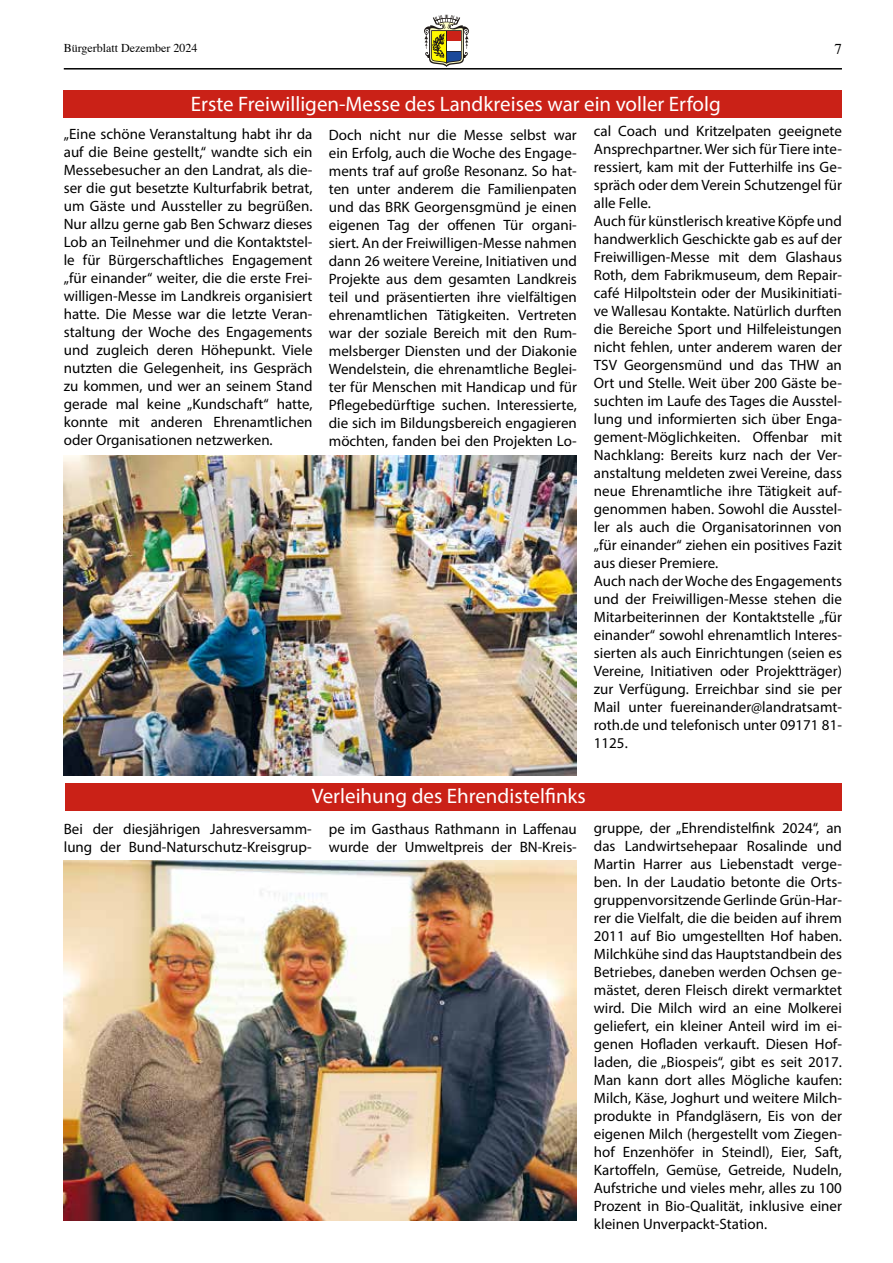
<style>
.page{position:relative;width:893px;height:1263px;background:#fff}
.page>*{position:absolute;margin:0;border:0;box-sizing:border-box;transform-origin:0 0}
.t1{font:21px "Myriad Pro";color:#fff}
.t2{font:15px/18px "Myriad Pro";color:#000;text-align:justify}
.t3{font:15px "Times";color:#000}
.t4{font:12px "Times";color:#000}
</style>
<div class="page">
<hr style="left:64px;top:68px;width:778px;height:2px;background:#000">
<svg style="left:424px;top:15px;width:45px;height:52px"></svg>
<div style="left:64px;top:90px;width:778px;height:28px;background:#ca2117"></div>
<img style="left:64px;top:455px;width:513px;height:320px">
<div style="left:65px;top:783px;width:777px;height:28px;background:#ca2117"></div>
<img style="left:64px;top:860px;width:513px;height:360px">
<p class="t4" style="left:64px;top:36px;width:135px">Bürgerblatt Dezember 2024</p>
<p class="t3" style="left:834px;top:35px;width:9px">7</p>
<h1 class="t1" style="left:191px;top:91px;width:531px">Erste Freiwilligen-Messe des Landkreises war ein voller Erfolg</h1>
<p class="t2" style="left:64px;top:125px;width:250px">„Eine schöne Veranstaltung habt ihr da auf die Beine gestellt,“ wandte sich ein Messebesucher an den Landrat, als die&shy;ser die gut besetzte Kulturfabrik betrat, um Gäste und Aussteller zu begrüßen.<br>Nur allzu gerne gab Ben Schwarz dieses Lob an Teilnehmer und die Kontaktstel&shy;le für Bürgerschaftliches Engagement „für einander“ weiter, die die erste Frei&shy;willigen-Messe im Landkreis organisiert hatte. Die Messe war die letzte Veran&shy;staltung der Woche des Engagements und zugleich deren Höhepunkt. Viele nutzten die Gelegenheit, ins Gespräch zu kommen, und wer an seinem Stand gerade mal keine „Kundschaft“ hatte, konnte mit anderen Ehrenamtlichen oder Organisationen netzwerken.</p>
<p class="t2" style="left:329px;top:126px;width:250px">Doch nicht nur die Messe selbst war ein Erfolg, auch die Woche des Engage&shy;ments traf auf große Resonanz. So hat&shy;ten unter anderem die Familienpaten und das BRK Georgensgmünd je einen eigenen Tag der offenen Tür organi&shy;siert. An der Freiwilligen-Messe nahmen dann 26 weitere Vereine, Initiativen und Projekte aus dem gesamten Landkreis teil und präsentierten ihre vielfältigen ehrenamtlichen Tätigkeiten. Vertreten war der soziale Bereich mit den Rum&shy;melsberger Diensten und der Diakonie Wendelstein, die ehrenamtliche Beglei&shy;ter für Menschen mit Handicap und für Pflegebedürftige suchen. Interessierte, die sich im Bildungsbereich engagieren möchten, fanden bei den Projekten Lo-</p>
<p class="t2" style="left:594px;top:121px;width:250px;text-align:left">cal Coach und Kritzelpaten geeignete Ansprechpartner. Wer sich für Tiere inte&shy;ressiert, kam mit der Futterhilfe ins Ge&shy;spräch oder dem Verein Schutzengel für alle Felle.<br>Auch für künstlerisch kreative Köpfe und handwerklich Geschickte gab es auf der Freiwilligen-Messe mit dem Glashaus Roth, dem Fabrikmuseum, dem Repair&shy;café Hilpoltstein oder der Musikinitiati&shy;ve Wallesau Kontakte. Natürlich durften die Bereiche Sport und Hilfeleistungen nicht fehlen, unter anderem waren der TSV Georgensmünd und das THW an Ort und Stelle. Weit über 200 Gäste be&shy;suchten im Laufe des Tages die Ausstel&shy;lung und informierten sich über Enga&shy;gement-Möglichkeiten. Offenbar mit Nachklang: Bereits kurz nach der Ver&shy;anstaltung meldeten zwei Vereine, dass neue Ehrenamtliche ihre Tätigkeit auf&shy;genommen haben. Sowohl die Ausstel&shy;ler als auch die Organisatorinnen von „für einander“ ziehen ein positives Fazit aus dieser Premiere.<br>Auch nach der Woche des Engagements und der Freiwilligen-Messe stehen die Mitarbeiterinnen der Kontaktstelle „für einander“ sowohl ehrenamtlich Interes&shy;sierten als auch Einrichtungen (seien es Vereine, Initiativen oder Projektträger) zur Verfügung. Erreichbar sind sie per Mail unter fuereinander@landratsamt&shy;roth.de und telefonisch unter 09171 81- 1125.</p>
<h1 class="t1" style="left:312px;top:783px;width:276px">Verleihung des Ehrendistelfinks</h1>
<p class="t2" style="left:329px;top:820px;width:250px">pe im Gasthaus Rathmann in Laffenau wurde der Umweltpreis der BN-Kreis-</p>
<p class="t2" style="left:64px;top:820px;width:250px">Bei der diesjährigen Jahresversamm&shy;lung der Bund-Naturschutz-Kreisgrup-</p>
<p class="t2" style="left:594px;top:819px;width:250px">gruppe, der „Ehrendistelfink 2024“, an das Landwirtsehepaar Rosalinde und Martin Harrer aus Liebenstadt verge&shy;ben. In der Laudatio betonte die Orts&shy;gruppenvorsitzende Gerlinde Grün-Har&shy;rer die Vielfalt, die die beiden auf ihrem 2011 auf Bio umgestellten Hof haben.<br>Milchkühe sind das Hauptstandbein des Betriebes, daneben werden Ochsen ge&shy;mästet, deren Fleisch direkt vermarktet wird. Die Milch wird an eine Molkerei geliefert, ein kleiner Anteil wird im ei&shy;genen Hofladen verkauft. Diesen Hof&shy;laden, die „Biospeis“, gibt es seit 2017.<br>Man kann dort alles Mögliche kaufen:<br>Milch, Käse, Joghurt und weitere Milch&shy;produkte in Pfandgläsern, Eis von der eigenen Milch (hergestellt vom Ziegen&shy;hof Enzenhöfer in Steindl), Eier, Saft, Kartoffeln, Gemüse, Getreide, Nudeln, Aufstriche und vieles mehr, alles zu 100<br>Prozent in Bio-Qualität, inklusive einer kleinen Unverpackt-Station.</p>
</div>
